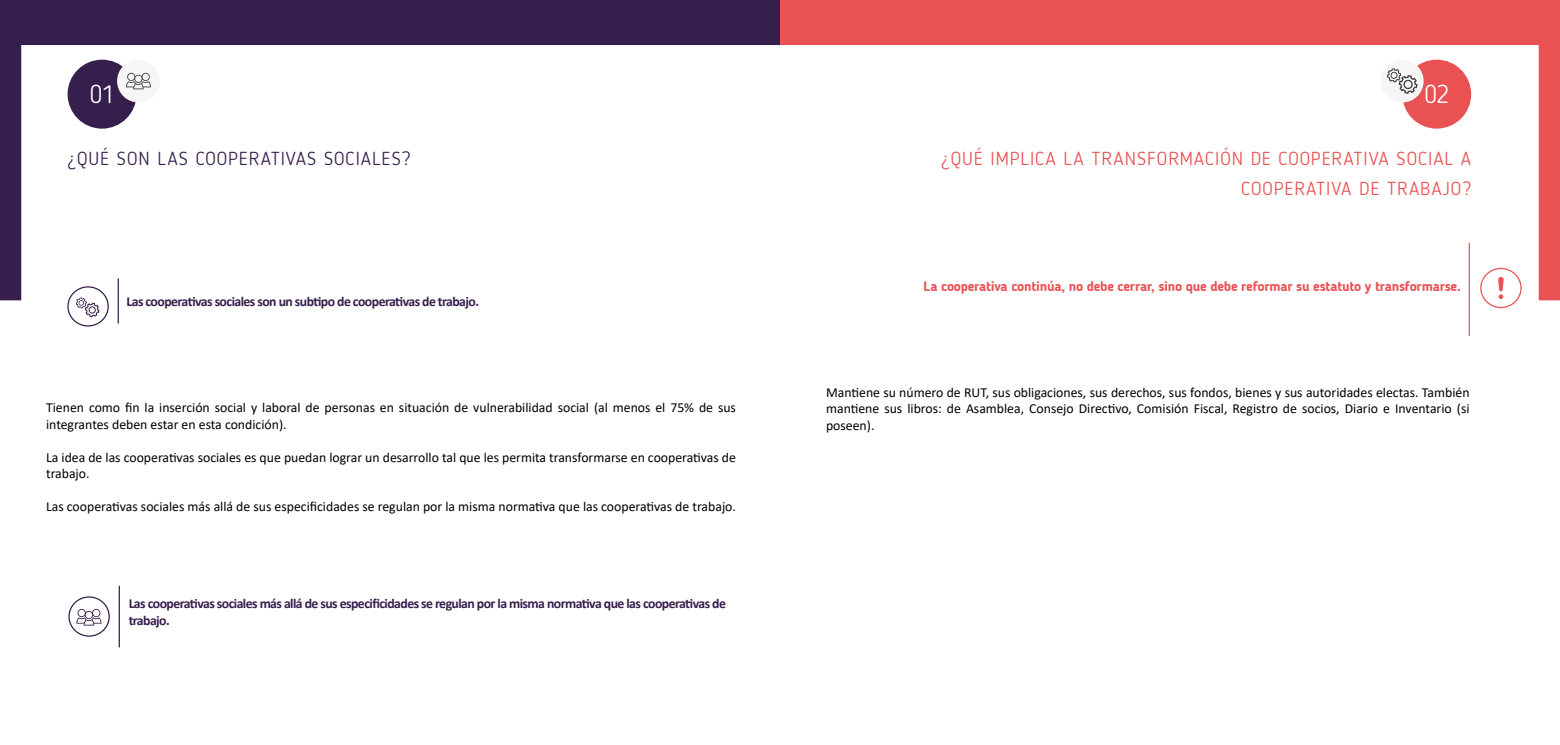
<style>
.page{position:relative;width:1560px;height:745px;background:#fff}
.page>*{position:absolute;margin:0;border:0;box-sizing:border-box;transform-origin:0 0}
.t1{font:300 25px "Blogger Sans";color:#fff}
.t2{font:300 18.75px/30px "Blogger Sans";letter-spacing:.055em;color:#ea5153;text-align:right}
.t3{font:300 18.75px "Blogger Sans";letter-spacing:.055em;color:#371f4d}
.t4{font:13.75px/16.5px "Calibri";color:#000}
.t5{font:700 13.75px/16.5px "Calibri";letter-spacing:-.04em;color:#371f4d}
.t6{font:700 13.75px "Blogger Sans";letter-spacing:-.02em;color:#ea5153}
</style>
<div class="page">
<svg style="left:780px;top:0;width:779px;height:300px"></svg>
<svg style="left:0;top:0;width:780px;height:300px"></svg>
<hr style="left:119px;top:585px;width:1px;height:62px;background:#371f4d">
<div style="left:68px;top:596px;width:42px;height:40px;border:1px solid #371f4d;border-radius:50%"></div>
<div style="left:68px;top:60px;width:68px;height:68px;background:#371f4d;border-radius:50%"></div>
<div style="left:117px;top:60px;width:43px;height:42px;background:#f6f6f6;border-radius:50%"></div>
<div style="left:1401px;top:60px;width:69px;height:68px;background:#ea5153;border-radius:50%"></div>
<div style="left:1380px;top:60px;width:43px;height:42px;background:#f6f6f6;border-radius:50%"></div>
<svg style="left:76px;top:608px;width:26px;height:17px"></svg>
<div style="left:67px;top:286px;width:42px;height:40px;border:1px solid #371f4d;border-radius:50%"></div>
<hr style="left:118px;top:278px;width:1px;height:45px;background:#371f4d">
<svg style="left:76px;top:297px;width:23px;height:20px"></svg>
<hr style="left:1468px;top:243px;width:1px;height:93px;background:#ea5153">
<div style="left:1479px;top:268px;width:42px;height:40px;border:1px solid #ea5153;border-radius:50%"></div>
<svg style="left:1495px;top:256px;width:10px;height:44px"></svg>
<svg style="left:126px;top:73px;width:25px;height:16px"></svg>
<svg style="left:1387px;top:68px;width:30px;height:26px"></svg>
<h1 class="t1" style="left:90px;top:80px;width:26px">01</h1>
<h1 class="t1" style="left:1424px;top:80px;width:26px">02</h1>
<h2 class="t3" style="left:68px;top:147px;width:344px">¿QUÉ SON LAS COOPERATIVAS SOCIALES?</h2>
<h2 class="t2" style="left:941px;top:143px;width:531px">¿QUÉ IMPLICA LA TRANSFORMACIÓN DE COOPERATIVA SOCIAL A<br>COOPERATIVA DE TRABAJO?</h2>
<p class="t5" style="left:126px;top:293px;width:354px">Las cooperativas sociales son un subtipo de cooperativas de trabajo.</p>
<p class="t4" style="left:46px;top:399px;width:691px">Tienen como fin la inserción social y laboral de personas en situación de vulnerabilidad social (al menos el 75% de sus integrantes deben estar en esta condición).</p>
<p class="t4" style="left:46px;top:448px;width:691px">La idea de las cooperativas sociales es que puedan lograr un desarrollo tal que les permita transformarse en cooperativas de trabajo.</p>
<p class="t4" style="left:46px;top:498px;width:691px">Las cooperativas sociales más allá de sus especificidades se regulan por la misma normativa que las cooperativas de trabajo.</p>
<p class="t5" style="left:129px;top:595px;width:598px">Las cooperativas sociales más allá de sus especificidades se regulan por la misma normativa que las cooperativas de trabajo.</p>
<p class="t6" style="left:923px;top:277px;width:538px">La cooperativa continúa, no debe cerrar, sino que debe reformar su estatuto y transformarse.</p>
<p class="t4" style="left:826px;top:383px;width:645px;text-align:justify">Mantiene su número de RUT, sus obligaciones, sus derechos, sus fondos, bienes y sus autoridades electas. También mantiene sus libros: de Asamblea, Consejo Directivo, Comisión Fiscal, Registro de socios, Diario e Inventario (si poseen).</p>
</div>
